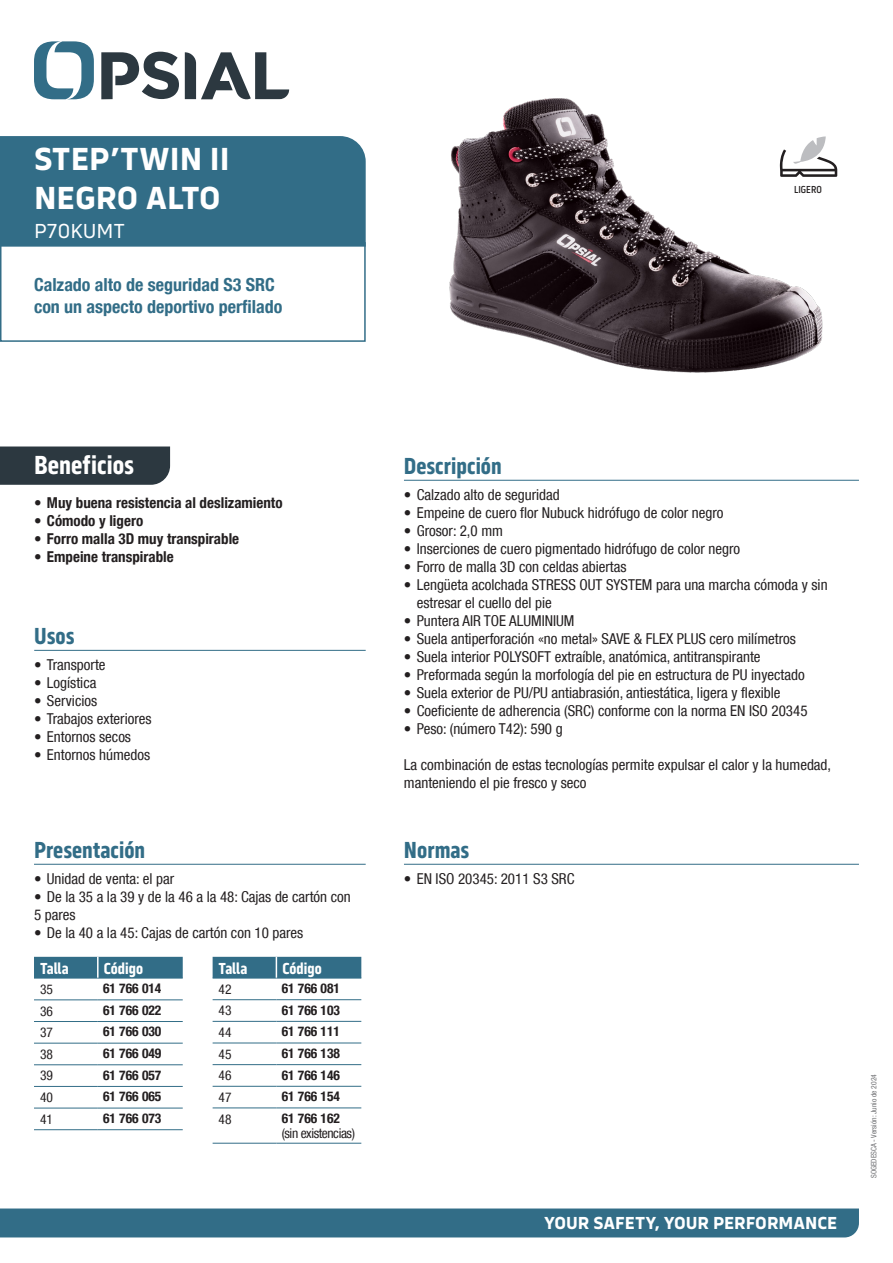
<style>
.page{position:relative;width:893px;height:1263px;background:#fff}
.page>*{position:absolute;margin:0;border:0;box-sizing:border-box;transform-origin:0 0}
.t1{font:700 33px/38.7px "Serca";color:#fff}
.t2{font:700 27px "Serca Condensed";color:#fff}
.t3{font:700 24px "Serca Condensed";color:#326d87}
.t4{font:21px "Serca";letter-spacing:-.005em;color:#fff}
.t5{font:700 condensed 18px/21.6px "Helvetica Neue LT Com";color:#326d87}
.t6{font:700 18px "Serca";color:#fff}
.t7{font:700 16.5px "Serca Condensed";color:#fff}
.t8{font:condensed 15px/18px "Helvetica Neue LT Com";color:#231f20}
.t9{font:700 condensed 15px "Helvetica Neue LT Com";color:#231f20}
.t10{font:700 condensed 13.5px "Helvetica Neue LT Com";color:#231f20}
.t11{font:condensed 13.5px "Helvetica Neue LT Com";color:#231f20}
.t12{font:condensed 13.5px "Helvetica Neue LT Com";letter-spacing:-.03em;color:#231f20}
.t13{font:500 10.5px "Serca Condensed";color:#231f20}
.t14{font:condensed 7.5px "Helvetica Neue LT Com";color:#6c6d70}
</style>
<div class="page">
<div style="left:0;top:1208px;width:859px;height:29px;background:#326d87"></div>
<svg style="left:34px;top:41px;width:60px;height:58px"></svg>
<svg style="left:185px;top:52px;width:104px;height:48px"></svg>
<svg style="left:101px;top:52px;width:78px;height:47px"></svg>
<img style="left:449px;top:98px;width:389px;height:275px">
<hr style="left:34px;top:864px;width:332px;height:1px;background:#326d87">
<div style="left:34px;top:957px;width:149px;height:21px;background:#326d87"></div>
<hr style="left:34px;top:978px;width:64px;height:1px;background:#326d87">
<hr style="left:98px;top:978px;width:85px;height:1px;background:#326d87">
<hr style="left:34px;top:999px;width:64px;height:1px;background:#326d87">
<hr style="left:34px;top:1021px;width:64px;height:1px;background:#326d87">
<hr style="left:34px;top:1043px;width:64px;height:1px;background:#326d87">
<hr style="left:34px;top:1064px;width:64px;height:1px;background:#326d87">
<hr style="left:34px;top:1086px;width:64px;height:1px;background:#326d87">
<hr style="left:34px;top:1108px;width:64px;height:1px;background:#326d87">
<hr style="left:34px;top:1129px;width:64px;height:1px;background:#326d87">
<hr style="left:97px;top:957px;width:2px;height:21px;background:#fff">
<hr style="left:98px;top:999px;width:85px;height:1px;background:#326d87">
<hr style="left:98px;top:1021px;width:85px;height:1px;background:#326d87">
<hr style="left:98px;top:1043px;width:85px;height:1px;background:#326d87">
<hr style="left:98px;top:1064px;width:85px;height:1px;background:#326d87">
<hr style="left:98px;top:1086px;width:85px;height:1px;background:#326d87">
<hr style="left:98px;top:1108px;width:85px;height:1px;background:#326d87">
<hr style="left:98px;top:1129px;width:85px;height:1px;background:#326d87">
<hr style="left:213px;top:978px;width:63px;height:1px;background:#326d87">
<hr style="left:276px;top:978px;width:85px;height:1px;background:#326d87">
<hr style="left:213px;top:999px;width:63px;height:1px;background:#326d87">
<hr style="left:213px;top:1021px;width:63px;height:1px;background:#326d87">
<hr style="left:213px;top:1042px;width:63px;height:1px;background:#326d87">
<hr style="left:213px;top:1064px;width:63px;height:1px;background:#326d87">
<hr style="left:213px;top:1086px;width:63px;height:1px;background:#326d87">
<hr style="left:213px;top:1107px;width:63px;height:1px;background:#326d87">
<hr style="left:213px;top:1143px;width:63px;height:1px;background:#326d87">
<div style="left:213px;top:957px;width:148px;height:21px;background:#326d87"></div>
<hr style="left:276px;top:999px;width:85px;height:1px;background:#326d87">
<hr style="left:276px;top:1021px;width:85px;height:1px;background:#326d87">
<hr style="left:276px;top:1042px;width:85px;height:1px;background:#326d87">
<hr style="left:276px;top:1064px;width:85px;height:1px;background:#326d87">
<hr style="left:276px;top:1086px;width:85px;height:1px;background:#326d87">
<hr style="left:276px;top:1107px;width:85px;height:1px;background:#326d87">
<hr style="left:276px;top:1143px;width:85px;height:1px;background:#326d87">
<hr style="left:404px;top:480px;width:455px;height:1px;background:#326d87">
<hr style="left:404px;top:864px;width:455px;height:1px;background:#326d87">
<hr style="left:34px;top:650px;width:332px;height:1px;background:#326d87">
<div style="left:0;top:446px;width:170px;height:39px;background:#2c3840"></div>
<div style="left:0;top:242px;width:366px;height:100px;border:2px solid #326d87"></div>
<div style="left:0;top:136px;width:366px;height:111px;background:#326d87"></div>
<svg style="left:780px;top:136px;width:57px;height:41px"></svg>
<h1 class="t1" style="left:34px;top:139px;width:197px">STEP’TWIN II<br>NEGRO ALTO</h1>
<h3 class="t4" style="left:34px;top:219px;width:93px">P70KUMT</h3>
<p class="t5" style="left:34px;top:274px;width:250px">Calzado alto de seguridad S3 SRC con un aspecto deportivo perfilado</p>
<p class="t13" style="left:794px;top:183px;width:29px">LIGERO</p>
<h2 class="t2" style="left:34px;top:449px;width:101px">Beneficios</h2>
<p class="t9" style="left:34px;top:494px;width:250px">• Muy buena resistencia al deslizamiento</p>
<p class="t9" style="left:34px;top:512px;width:110px">• Cómodo y ligero</p>
<p class="t9" style="left:34px;top:530px;width:206px">• Forro malla 3D muy transpirable</p>
<p class="t9" style="left:34px;top:548px;width:141px">• Empeine transpirable</p>
<h3 class="t3" style="left:34px;top:622px;width:42px">Usos</h3>
<p class="t8" style="left:34px;top:655px;width:73px">• Transporte</p>
<p class="t8" style="left:34px;top:673px;width:64px">• Logística</p>
<p class="t8" style="left:34px;top:691px;width:64px">• Servicios</p>
<p class="t8" style="left:34px;top:709px;width:119px">• Trabajos exteriores</p>
<p class="t8" style="left:34px;top:727px;width:98px">• Entornos secos</p>
<p class="t8" style="left:34px;top:745px;width:118px">• Entornos húmedos</p>
<h3 class="t3" style="left:34px;top:835px;width:113px">Presentación</h3>
<p class="t8" style="left:34px;top:869px;width:142px">• Unidad de venta: el par</p>
<p class="t8" style="left:34px;top:887px;width:318px">• De la 35 a la 39 y de la 46 a la 48: Cajas de cartón con<br>5 pares</p>
<p class="t8" style="left:34px;top:923px;width:271px">• De la 40 a la 45: Cajas de cartón con 10 pares</p>
<p class="t7" style="left:40px;top:959px;width:30px">Talla</p>
<p class="t7" style="left:104px;top:959px;width:41px">Código</p>
<p class="t11" style="left:40px;top:981px;width:14px">35</p>
<p class="t10" style="left:103px;top:980px;width:60px">61 766 014</p>
<p class="t11" style="left:40px;top:1003px;width:14px">36</p>
<p class="t10" style="left:103px;top:1002px;width:60px">61 766 022</p>
<p class="t11" style="left:40px;top:1024px;width:14px">37</p>
<p class="t10" style="left:103px;top:1023px;width:60px">61 766 030</p>
<p class="t11" style="left:40px;top:1046px;width:14px">38</p>
<p class="t10" style="left:103px;top:1045px;width:60px">61 766 049</p>
<p class="t11" style="left:40px;top:1068px;width:14px">39</p>
<p class="t10" style="left:103px;top:1067px;width:60px">61 766 057</p>
<p class="t11" style="left:40px;top:1089px;width:14px">40</p>
<p class="t10" style="left:103px;top:1088px;width:60px">61 766 065</p>
<p class="t11" style="left:40px;top:1111px;width:14px">41</p>
<p class="t10" style="left:103px;top:1110px;width:60px">61 766 073</p>
<p class="t7" style="left:219px;top:959px;width:30px">Talla</p>
<p class="t7" style="left:282px;top:959px;width:41px">Código</p>
<p class="t11" style="left:219px;top:981px;width:14px">42</p>
<p class="t10" style="left:282px;top:980px;width:60px">61 766 081</p>
<p class="t11" style="left:219px;top:1003px;width:14px">43</p>
<p class="t10" style="left:282px;top:1002px;width:60px">61 766 103</p>
<p class="t11" style="left:219px;top:1024px;width:14px">44</p>
<p class="t10" style="left:282px;top:1023px;width:60px">61 766 111</p>
<p class="t11" style="left:219px;top:1046px;width:14px">45</p>
<p class="t10" style="left:282px;top:1045px;width:60px">61 766 138</p>
<p class="t11" style="left:219px;top:1067px;width:14px">46</p>
<p class="t10" style="left:282px;top:1067px;width:60px">61 766 146</p>
<p class="t11" style="left:219px;top:1089px;width:14px">47</p>
<p class="t10" style="left:282px;top:1088px;width:60px">61 766 154</p>
<p class="t11" style="left:219px;top:1111px;width:14px">48</p>
<p class="t10" style="left:282px;top:1110px;width:60px">61 766 162</p>
<p class="t12" style="left:282px;top:1125px;width:75px">(sin existencias)</p>
<h3 class="t3" style="left:404px;top:452px;width:99px">Descripción</h3>
<p class="t8" style="left:404px;top:485px;width:157px">• Calzado alto de seguridad</p>
<p class="t8" style="left:404px;top:503px;width:321px">• Empeine de cuero flor Nubuck hidrófugo de color negro</p>
<p class="t8" style="left:404px;top:521px;width:101px">• Grosor: 2,0 mm</p>
<p class="t8" style="left:404px;top:539px;width:338px">• Inserciones de cuero pigmentado hidrófugo de color negro</p>
<p class="t8" style="left:404px;top:557px;width:224px">• Forro de malla 3D con celdas abiertas</p>
<p class="t8" style="left:417px;top:575px;width:412px;text-indent:-13px">• Lengüeta acolchada STRESS OUT SYSTEM para una marcha cómoda y sin estresar el cuello del pie</p>
<p class="t8" style="left:404px;top:611px;width:172px">• Puntera AIR TOE ALUMINIUM</p>
<p class="t8" style="left:404px;top:629px;width:393px">• Suela antiperforación «no metal» SAVE &amp; FLEX PLUS cero milímetros</p>
<p class="t8" style="left:404px;top:647px;width:358px">• Suela interior POLYSOFT extraíble, anatómica, antitranspirante</p>
<p class="t8" style="left:404px;top:665px;width:402px">• Preformada según la morfología del pie en estructura de PU inyectado</p>
<p class="t8" style="left:404px;top:683px;width:378px">• Suela exterior de PU/PU antiabrasión, antiestática, ligera y flexible</p>
<p class="t8" style="left:404px;top:701px;width:405px">• Coeficiente de adherencia (SRC) conforme con la norma EN ISO 20345</p>
<p class="t8" style="left:404px;top:719px;width:160px">• Peso: (número T42): 590 g</p>
<p class="t8" style="left:404px;top:755px;width:429px">La combinación de estas tecnologías permite expulsar el calor y la humedad, manteniendo el pie fresco y seco</p>
<h3 class="t3" style="left:404px;top:835px;width:67px">Normas</h3>
<p class="t8" style="left:404px;top:869px;width:172px">• EN ISO 20345: 2011 S3 SRC</p>
<p class="t6" style="left:544px;top:1212px;width:295px">YOUR SAFETY, YOUR PERFORMANCE</p>
<p class="t14" style="left:869px;top:1178px;width:105px;rotate:-90deg">SOGEDESCA - Versión: Junio de 2024</p>
</div>
